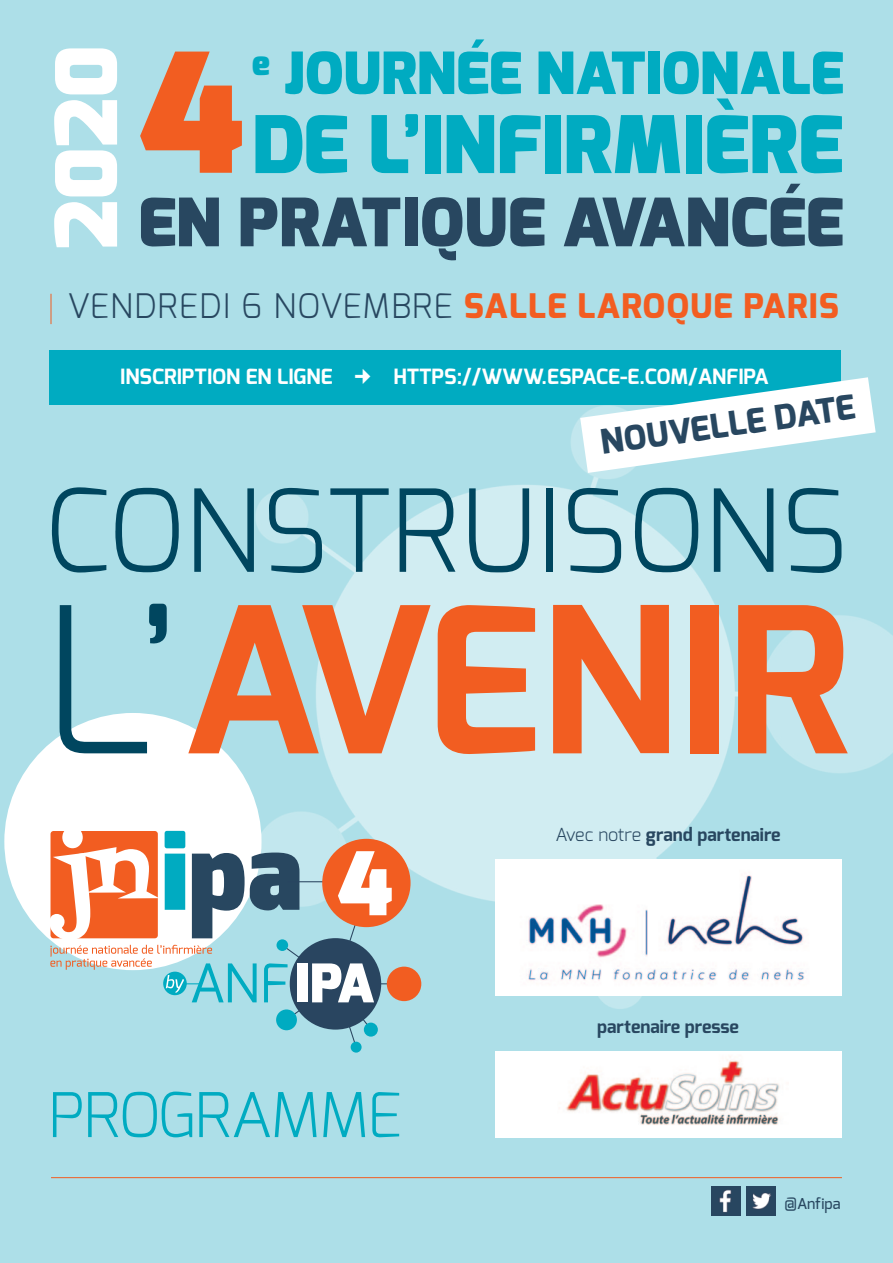
<style>
.page{position:relative;width:893px;height:1263px;background:#addfe8}
.page>*{position:absolute;margin:0;border:0;box-sizing:border-box;transform-origin:0 0}
.t1{font:700 202.5px "Exo";color:#f25d21}
.t2{font:900 166.05px "Exo";color:#f25d21}
.t3{font:300 114px "Exo";color:#00465f}
.t4{font:900 84.75px "Exo";color:#fff}
.t5{font:900 79.2px "Exo";color:#00abc1}
.t6{font:900 66.6px "Exo";color:#284760}
.t7{font:300 61.5px "Exo";letter-spacing:-.01em;color:#00abc1}
.t8{font:900 58.05px "Exo";letter-spacing:-.005em;color:#00abc1}
.t9{font:300 33.75px "Exo";letter-spacing:.035em;color:#284760}
.t10{font:800 33.75px "Exo";color:#284760}
.t11{font:700 21px "Exo";color:#fff}
.t12{font:700 18px "Exo";color:#284760}
.t13{font:500 15px "Exo";color:#284760}
.s1{font-weight:800;color:#f25d21}
.s2{font-weight:300;color:#00465f}
.s3{font-weight:300}
</style>
<div class="page">
<img style="left:222px;top:404px;width:671px;height:605px">
<div style="left:4px;top:713px;width:258px;height:257px;background:#fff;border-radius:50%"></div>
<hr style="left:51px;top:1177px;width:791px;height:1px;background:#f25d21">
<img style="left:498px;top:859px;width:340px;height:136px">
<div style="left:496px;top:1051px;width:346px;height:86px;background:#fff"></div>
<img style="left:566px;top:1056px;width:214px;height:69px">
<img style="left:711px;top:1187px;width:29px;height:29px">
<img style="left:746px;top:1186px;width:29px;height:29px">
<div style="left:322px;top:839px;width:89px;height:88px;background:#f25d21;border-radius:50%"></div>
<div style="left:387px;top:967px;width:34px;height:34px;background:#f25d21;border-radius:50%"></div>
<svg style="left:49px;top:826px;width:343px;height:227px"></svg>
<hr style="left:51px;top:294px;width:1px;height:30px;background:#f25d21">
<div style="left:49px;top:350px;width:791px;height:54px;background:#00abc1"></div>
<svg style="left:580px;top:377px;width:296px;height:96px"></svg>
<p class="t4" style="left:38px;top:249px;width:205px;rotate:-90deg">2020</p>
<p class="t2" style="left:138px;top:19px;width:107px">4</p>
<p class="t8" style="left:252px;top:40px;width:593px"><sup>e</sup> JOURNÉE NATIONALE</p>
<p class="t5" style="left:252px;top:99px;width:593px">DE L’INFIRMIÈRE</p>
<p class="t6" style="left:138px;top:184px;width:707px">EN PRATIQUE AVANCÉE</p>
<p class="t9" style="left:67px;top:287px;width:773px">VENDREDI 6 NOVEMBRE <span class="s1">SALLE LAROQUE PARIS</span></p>
<p class="t11" style="left:120px;top:368px;width:214px">INSCRIPTION EN LIGNE</p>
<p class="t11" style="left:393px;top:368px;width:377px">HTTPS://WWW.ESPACE-E.COM/ANFIPA</p>
<p class="t10" style="left:598px;top:423px;width:258px;rotate:-8deg">NOUVELLE DATE</p>
<p class="t3" style="left:45px;top:466px;width:803px">CONSTRUISONS</p>
<p class="t1" style="left:41px;top:594px;width:811px"><span class="s2">L’</span>AVENIR</p>
<p class="t12" style="left:556px;top:827px;width:227px"><span class="s3">Avec notre</span> grand partenaire</p>
<p class="t7" style="left:49px;top:1080px;width:355px">PROGRAMME</p>
<p class="t12" style="left:597px;top:1019px;width:143px">partenaire presse</p>
<p class="t13" style="left:784px;top:1195px;width:58px">@Anfipa</p>
</div>
